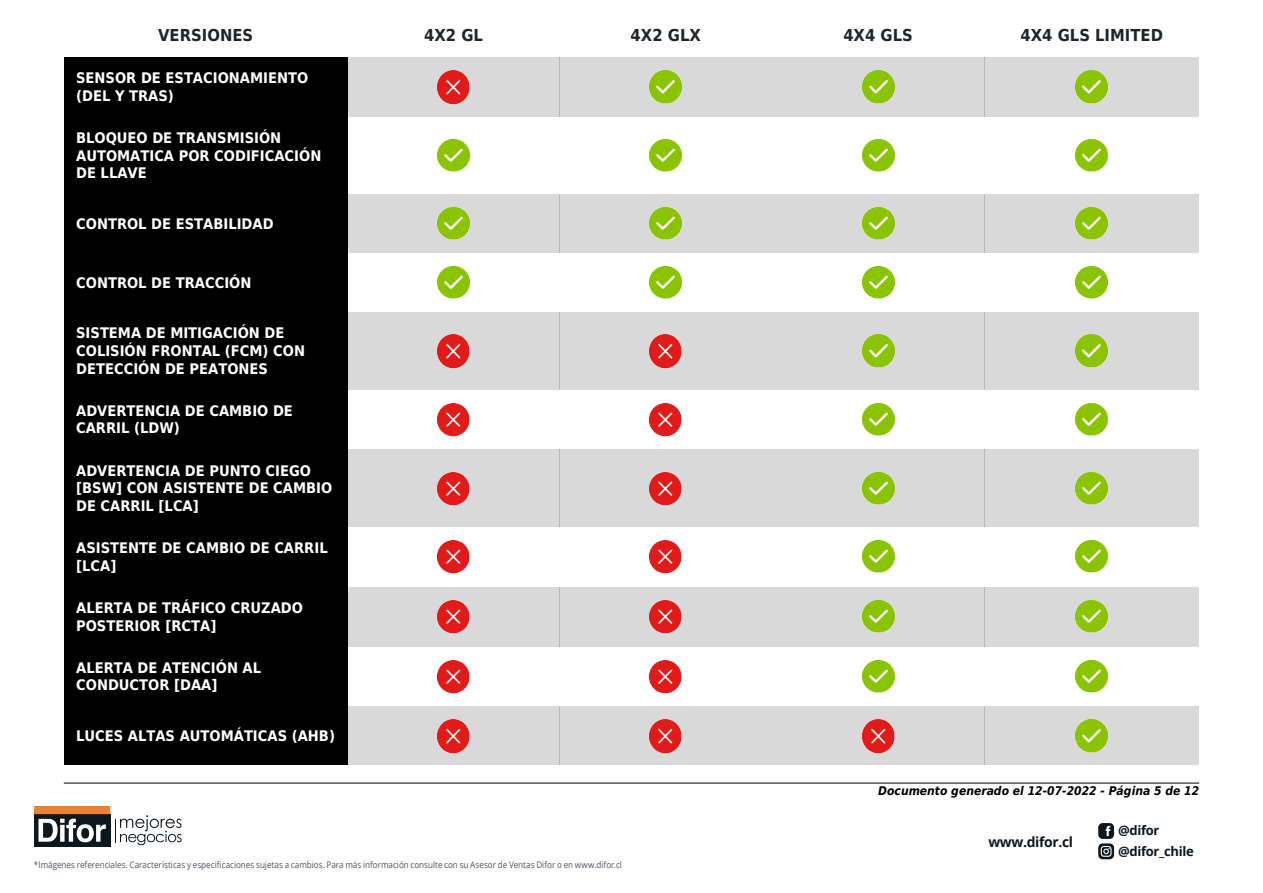
<style>
.page{position:relative;width:1263px;height:893px;background:#fff}
.page>*{position:absolute;margin:0;border:0;box-sizing:border-box;transform-origin:0 0}
.t1{font:700 16.5px "DejaVu Sans Condensed";color:#212529}
.t2{font:700 14.7px/17.5px "DejaVu Sans Condensed";color:#fff}
.t3{font:700 13.95px "Open Sans";letter-spacing:-.025em;color:#0d1720}
.t4{font:700 13.05px/20.4px "Open Sans";letter-spacing:-.025em;color:#0d1720}
.t5{font:italic 700 12px "DejaVu Sans Condensed";color:#000}
.t6{font:9px "Open Sans";color:#4e545b;scale:.9 1}
</style>
<div class="page">
<div style="left:34px;top:814px;width:76px;height:33px;background:#0d1720"></div>
<svg style="left:38px;top:819px;width:68px;height:23px"></svg>
<div style="left:34px;top:806px;width:76px;height:8px;background:#e88334"></div>
<svg style="left:115px;top:815px;width:67px;height:30px"></svg>
<svg style="left:1098px;top:823px;width:16px;height:36px"></svg>
<hr style="left:64px;top:783px;width:1135px;height:1px;background:#000">
<div style="left:348px;top:57px;width:212px;height:60px;background:#d9d9d9"></div>
<div style="left:560px;top:57px;width:212px;height:60px;background:#d9d9d9"></div>
<div style="left:772px;top:57px;width:212px;height:60px;background:#d9d9d9"></div>
<div style="left:984px;top:57px;width:215px;height:60px;background:#d9d9d9"></div>
<div style="left:348px;top:194px;width:212px;height:59px;background:#d9d9d9"></div>
<div style="left:560px;top:194px;width:212px;height:59px;background:#d9d9d9"></div>
<div style="left:772px;top:194px;width:212px;height:59px;background:#d9d9d9"></div>
<div style="left:984px;top:194px;width:215px;height:59px;background:#d9d9d9"></div>
<div style="left:348px;top:312px;width:212px;height:78px;background:#d9d9d9"></div>
<div style="left:560px;top:312px;width:212px;height:78px;background:#d9d9d9"></div>
<div style="left:772px;top:312px;width:212px;height:78px;background:#d9d9d9"></div>
<div style="left:984px;top:312px;width:215px;height:78px;background:#d9d9d9"></div>
<div style="left:348px;top:449px;width:212px;height:78px;background:#d9d9d9"></div>
<div style="left:560px;top:449px;width:212px;height:78px;background:#d9d9d9"></div>
<div style="left:772px;top:449px;width:212px;height:78px;background:#d9d9d9"></div>
<div style="left:984px;top:449px;width:215px;height:78px;background:#d9d9d9"></div>
<div style="left:348px;top:587px;width:212px;height:60px;background:#d9d9d9"></div>
<div style="left:560px;top:587px;width:212px;height:60px;background:#d9d9d9"></div>
<div style="left:772px;top:587px;width:212px;height:60px;background:#d9d9d9"></div>
<div style="left:984px;top:587px;width:215px;height:60px;background:#d9d9d9"></div>
<div style="left:348px;top:706px;width:212px;height:59px;background:#d9d9d9"></div>
<div style="left:560px;top:706px;width:212px;height:59px;background:#d9d9d9"></div>
<div style="left:772px;top:706px;width:212px;height:59px;background:#d9d9d9"></div>
<div style="left:984px;top:706px;width:215px;height:59px;background:#d9d9d9"></div>
<div style="left:64px;top:57px;width:284px;height:60px;background:#000"></div>
<div style="left:64px;top:117px;width:284px;height:77px;background:#000"></div>
<div style="left:64px;top:194px;width:284px;height:59px;background:#000"></div>
<div style="left:64px;top:253px;width:284px;height:59px;background:#000"></div>
<div style="left:64px;top:312px;width:284px;height:78px;background:#000"></div>
<div style="left:64px;top:390px;width:284px;height:59px;background:#000"></div>
<div style="left:64px;top:449px;width:284px;height:78px;background:#000"></div>
<div style="left:64px;top:527px;width:284px;height:60px;background:#000"></div>
<div style="left:64px;top:587px;width:284px;height:60px;background:#000"></div>
<div style="left:64px;top:647px;width:284px;height:59px;background:#000"></div>
<div style="left:64px;top:706px;width:284px;height:59px;background:#000"></div>
<img style="left:437px;top:70px;width:33px;height:34px">
<img style="left:649px;top:70px;width:33px;height:34px">
<img style="left:862px;top:70px;width:33px;height:34px">
<img style="left:1075px;top:70px;width:33px;height:34px">
<img style="left:437px;top:139px;width:33px;height:33px">
<img style="left:649px;top:139px;width:33px;height:33px">
<img style="left:862px;top:139px;width:33px;height:33px">
<img style="left:1075px;top:139px;width:33px;height:33px">
<img style="left:437px;top:207px;width:33px;height:33px">
<img style="left:649px;top:207px;width:33px;height:33px">
<img style="left:862px;top:207px;width:33px;height:33px">
<img style="left:1075px;top:207px;width:33px;height:33px">
<img style="left:437px;top:266px;width:33px;height:33px">
<img style="left:649px;top:266px;width:33px;height:33px">
<img style="left:862px;top:266px;width:33px;height:33px">
<img style="left:1075px;top:266px;width:33px;height:33px">
<img style="left:437px;top:334px;width:33px;height:34px">
<img style="left:649px;top:334px;width:33px;height:34px">
<img style="left:862px;top:334px;width:33px;height:34px">
<img style="left:1075px;top:334px;width:33px;height:34px">
<img style="left:437px;top:403px;width:33px;height:34px">
<img style="left:649px;top:403px;width:33px;height:34px">
<img style="left:862px;top:403px;width:33px;height:33px">
<img style="left:1075px;top:403px;width:33px;height:33px">
<img style="left:437px;top:472px;width:33px;height:33px">
<img style="left:649px;top:472px;width:33px;height:33px">
<img style="left:862px;top:472px;width:33px;height:33px">
<img style="left:1075px;top:472px;width:33px;height:33px">
<img style="left:437px;top:540px;width:33px;height:34px">
<img style="left:649px;top:540px;width:33px;height:34px">
<img style="left:862px;top:540px;width:33px;height:33px">
<img style="left:1075px;top:540px;width:33px;height:33px">
<img style="left:437px;top:600px;width:33px;height:34px">
<img style="left:649px;top:600px;width:33px;height:34px">
<img style="left:862px;top:600px;width:33px;height:33px">
<img style="left:1075px;top:600px;width:33px;height:33px">
<img style="left:437px;top:660px;width:33px;height:34px">
<img style="left:649px;top:660px;width:33px;height:34px">
<img style="left:862px;top:660px;width:33px;height:33px">
<img style="left:1075px;top:660px;width:33px;height:33px">
<img style="left:437px;top:719px;width:33px;height:34px">
<img style="left:649px;top:719px;width:33px;height:34px">
<img style="left:862px;top:719px;width:33px;height:34px">
<img style="left:1075px;top:719px;width:33px;height:34px">
<p class="t1" style="left:158px;top:21px;width:97px">VERSIONES</p>
<p class="t1" style="left:424px;top:21px;width:60px">4X2 GL</p>
<p class="t1" style="left:631px;top:21px;width:72px">4X2 GLX</p>
<p class="t1" style="left:843px;top:21px;width:71px">4X4 GLS</p>
<p class="t1" style="left:1020px;top:21px;width:144px">4X4 GLS LIMITED</p>
<p class="t2" style="left:76px;top:69px;width:234px">SENSOR DE ESTACIONAMIENTO (DEL Y TRAS)</p>
<p class="t2" style="left:76px;top:129px;width:247px">BLOQUEO DE TRANSMISIÓN<br>AUTOMATICA POR CODIFICACIÓN<br>DE LLAVE</p>
<p class="t2" style="left:76px;top:215px;width:199px">CONTROL DE ESTABILIDAD</p>
<p class="t2" style="left:76px;top:273px;width:177px">CONTROL DE TRACCIÓN</p>
<p class="t2" style="left:76px;top:324px;width:230px">SISTEMA DE MITIGACIÓN DE<br>COLISIÓN FRONTAL (FCM) CON<br>DETECCIÓN DE PEATONES</p>
<p class="t2" style="left:76px;top:401px;width:218px">ADVERTENCIA DE CAMBIO DE<br>CARRIL (LDW)</p>
<p class="t2" style="left:76px;top:461px;width:258px">ADVERTENCIA DE PUNTO CIEGO [BSW] CON ASISTENTE DE CAMBIO<br>DE CARRIL [LCA]</p>
<p class="t2" style="left:76px;top:539px;width:253px">ASISTENTE DE CAMBIO DE CARRIL [LCA]</p>
<p class="t2" style="left:76px;top:599px;width:228px">ALERTA DE TRÁFICO CRUZADO<br>POSTERIOR [RCTA]</p>
<p class="t2" style="left:76px;top:658px;width:186px">ALERTA DE ATENCIÓN AL<br>CONDUCTOR [DAA]</p>
<p class="t2" style="left:76px;top:727px;width:260px">LUCES ALTAS AUTOMÁTICAS (AHB)</p>
<p class="t6" style="left:34px;top:859px;width:655px">*Imágenes referenciales. Características y especificaciones sujetas a cambios. Para más información consulte con su Asesor de Ventas Difor o en www.difor.cl</p>
<p class="t5" style="left:878px;top:782px;width:322px">Documento generado el 12-07-2022 - Página 5 de 12</p>
<p class="t3" style="left:988px;top:832px;width:86px">www.difor.cl</p>
<p class="t4" style="left:1118px;top:820px;width:77px">@difor @difor_chile</p>
</div>
